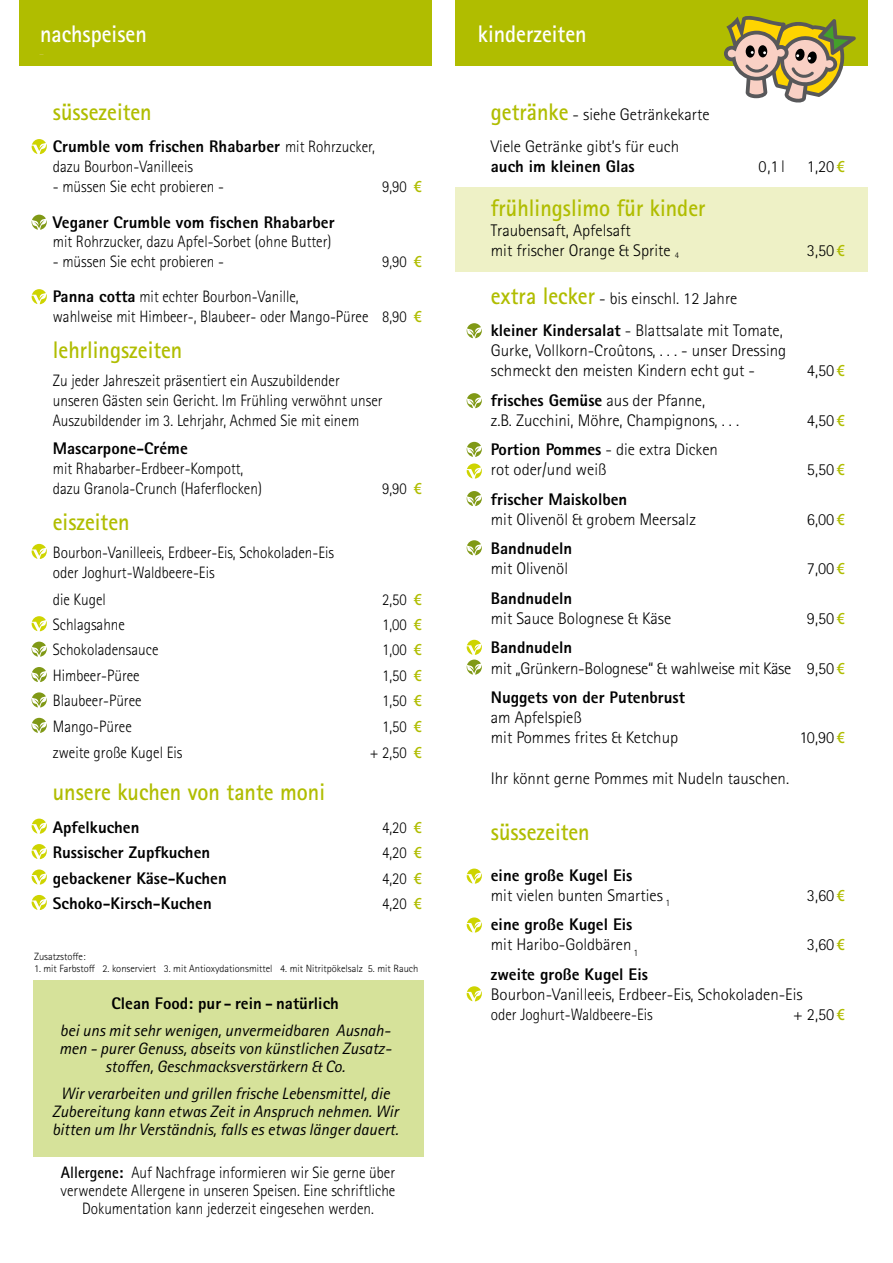
<style>
.page{position:relative;width:893px;height:1263px;background:#fff}
.page>*{position:absolute;margin:0;border:0;box-sizing:border-box;transform-origin:0 0}
.t1{font:700 24px "Rotis Sans Serif Pro";color:#b0bd00;scale:.92 1}
.t2{font:700 24px "Rotis Sans Serif Pro";color:#fff;scale:.92 1}
.t3{font:300 16.8px/20.2px "Rotis Sans Serif Pro";color:#000}
.t4{font:800 16.8px "Rotis Sans Serif Pro";color:#000}
.t5{font:300 16.5px/19.8px "Rotis Sans Serif Pro";color:#000;scale:.92 1}
.t6{font:italic 16.5px/18px "Rotis Sans Serif Pro";color:#000;text-align:center}
.t7{font:300 10.5px "Rotis Sans Serif Pro";color:#000}
.s1{font-weight:300;font-size:16.5px}
.s2{font-family:"Frutiger Next Pro";font-weight:500;color:#b0bd00}
.s3{font-weight:800;font-size:16.8px}
.s4{font-weight:700}
.s5{font-weight:700;font-size:24px;color:#b0bd00}
.s6{font-family:"Frutiger Next Pro";font-weight:500;font-size:16.5px;color:#b0bd00}
.s7{font-weight:800}
</style>
<div class="page">
<div style="left:33px;top:980px;width:390px;height:177px;background:#d6e29a"></div>
<div style="left:455px;top:187px;width:413px;height:85px;background:#eef1c6"></div>
<svg style="left:32px;top:642px;width:15px;height:15px"></svg>
<svg style="left:32px;top:215px;width:15px;height:15px"></svg>
<svg style="left:467px;top:323px;width:15px;height:15px"></svg>
<svg style="left:467px;top:393px;width:15px;height:15px"></svg>
<svg style="left:467px;top:442px;width:15px;height:15px"></svg>
<svg style="left:467px;top:491px;width:15px;height:15px"></svg>
<svg style="left:467px;top:540px;width:15px;height:15px"></svg>
<svg style="left:32px;top:667px;width:15px;height:15px"></svg>
<svg style="left:32px;top:692px;width:15px;height:15px"></svg>
<svg style="left:32px;top:718px;width:15px;height:15px"></svg>
<svg style="left:32px;top:139px;width:15px;height:15px"></svg>
<svg style="left:32px;top:544px;width:15px;height:15px"></svg>
<svg style="left:32px;top:616px;width:15px;height:15px"></svg>
<svg style="left:32px;top:819px;width:15px;height:15px"></svg>
<svg style="left:32px;top:844px;width:15px;height:15px"></svg>
<svg style="left:32px;top:869px;width:15px;height:16px"></svg>
<svg style="left:32px;top:895px;width:15px;height:15px"></svg>
<svg style="left:32px;top:289px;width:15px;height:15px"></svg>
<svg style="left:467px;top:463px;width:15px;height:16px"></svg>
<svg style="left:467px;top:640px;width:15px;height:35px"></svg>
<svg style="left:467px;top:868px;width:15px;height:16px"></svg>
<svg style="left:467px;top:917px;width:15px;height:15px"></svg>
<svg style="left:467px;top:986px;width:15px;height:15px"></svg>
<div style="left:19px;top:0;width:413px;height:66px;background:#b0bd00"></div>
<div style="left:455px;top:0;width:413px;height:66px;background:#b0bd00"></div>
<svg style="left:724px;top:16px;width:132px;height:87px"></svg>
<h1 class="t2" style="left:40px;top:19px;width:117px">nachspeisen</h1>
<h1 class="t2" style="left:478px;top:19px;width:120px">kinderzeiten</h1>
<h1 class="t1" style="left:53px;top:97px;width:109px">süssezeiten</h1>
<p class="t4" style="left:53px;top:136px;width:324px">Crumble vom frischen Rhabarber <span class="s1">mit Rohrzucker,</span></p>
<p class="t5" style="left:53px;top:157px;width:154px">dazu Bourbon-Vanilleeis</p>
<p class="t5" style="left:53px;top:177px;width:188px">- müssen Sie echt probieren -</p>
<p class="t5" style="left:382px;top:177px;width:45px">9,90 <span class="s2">€</span></p>
<p class="t4" style="left:53px;top:211px;width:283px">Veganer Crumble vom fischen Rhabarber</p>
<p class="t5" style="left:53px;top:232px;width:304px">mit Rohrzucker, dazu Apfel-Sorbet (ohne Butter)</p>
<p class="t5" style="left:53px;top:252px;width:188px">- müssen Sie echt probieren -</p>
<p class="t5" style="left:382px;top:252px;width:45px">9,90 <span class="s2">€</span></p>
<p class="t5" style="left:53px;top:287px;width:403px"><span class="s3">Panna cotta</span> mit echter Bourbon-Vanille,<br>wahlweise mit Himbeer-, Blaubeer- oder Mango-Püree 8,90 <span class="s2">€</span></p>
<h1 class="t1" style="left:53px;top:334px;width:142px">lehrlingszeiten</h1>
<p class="t5" style="left:53px;top:371px;width:360px">Zu jeder Jahreszeit präsentiert ein Auszubildender unseren Gästen sein Gericht. Im Frühling verwöhnt unser<br>Auszubildender im 3. Lehrjahr, Achmed Sie mit einem</p>
<p class="t4" style="left:53px;top:438px;width:136px">Mascarpone-Créme</p>
<p class="t5" style="left:53px;top:459px;width:229px">mit Rhabarber-Erdbeer-Kompott, dazu Granola-Crunch (Haferflocken)</p>
<p class="t5" style="left:382px;top:479px;width:45px">9,90 <span class="s2">€</span></p>
<h1 class="t1" style="left:53px;top:507px;width:85px">eiszeiten</h1>
<p class="t5" style="left:53px;top:543px;width:307px">Bourbon-Vanilleeis, Erdbeer-Eis, Schokoladen-Eis oder Joghurt-Waldbeere-Eis</p>
<p class="t5" style="left:53px;top:589px;width:59px">die Kugel</p>
<p class="t5" style="left:382px;top:589px;width:45px">2,50 <span class="s2">€</span></p>
<p class="t5" style="left:53px;top:615px;width:80px">Schlagsahne</p>
<p class="t5" style="left:382px;top:615px;width:45px">1,00 <span class="s2">€</span></p>
<p class="t5" style="left:53px;top:640px;width:116px">Schokoladensauce</p>
<p class="t5" style="left:382px;top:640px;width:45px">1,00 <span class="s2">€</span></p>
<p class="t5" style="left:53px;top:666px;width:96px">Himbeer-Püree</p>
<p class="t5" style="left:382px;top:666px;width:45px">1,50 <span class="s2">€</span></p>
<p class="t5" style="left:53px;top:691px;width:98px">Blaubeer-Püree</p>
<p class="t5" style="left:382px;top:691px;width:45px">1,50 <span class="s2">€</span></p>
<p class="t5" style="left:53px;top:717px;width:87px">Mango-Püree</p>
<p class="t5" style="left:382px;top:717px;width:45px">1,50 <span class="s2">€</span></p>
<p class="t5" style="left:53px;top:743px;width:142px">zweite große Kugel Eis</p>
<p class="t5" style="left:370px;top:743px;width:58px">+ 2,50 <span class="s2">€</span></p>
<h1 class="t1" style="left:53px;top:777px;width:297px">unsere kuchen von tante moni</h1>
<p class="t4" style="left:53px;top:816px;width:88px">Apfelkuchen</p>
<p class="t5" style="left:382px;top:817px;width:45px">4,20 <span class="s2">€</span></p>
<p class="t4" style="left:53px;top:842px;width:159px">Russischer Zupfkuchen</p>
<p class="t5" style="left:382px;top:843px;width:45px">4,20 <span class="s2">€</span></p>
<p class="t4" style="left:53px;top:867px;width:175px">gebackener Käse-Kuchen</p>
<p class="t5" style="left:382px;top:868px;width:45px">4,20 <span class="s2">€</span></p>
<p class="t4" style="left:53px;top:893px;width:160px">Schoko-Kirsch-Kuchen</p>
<p class="t5" style="left:382px;top:894px;width:45px">4,20 <span class="s2">€</span></p>
<p class="t7" style="left:34px;top:950px;width:53px">Zusatzstoffe:</p>
<p class="t7" style="left:34px;top:962px;width:386px">1. mit Farbstoff 2. konserviert 3. mit Antioxydationsmittel 4. mit Nitritpökelsalz 5. mit Rauch</p>
<p class="t4" style="left:112px;top:993px;width:229px">Clean Food: pur - rein - natürlich</p>
<p class="t6" style="left:59px;top:1022px;width:334px">bei uns mit sehr wenigen, unvermeidbaren Ausnah&shy;men - purer Genuss, abseits von künstlichen Zusatz&shy;stoffen, Geschmacksverstärkern &amp; Co.</p>
<p class="t6" style="left:52px;top:1085px;width:348px">Wir verarbeiten und grillen frische Lebensmittel, die<br>Zubereitung kann etwas Zeit in Anspruch nehmen. Wir bitten um Ihr Verständnis, falls es etwas länger dauert.</p>
<p class="t5" style="left:61px;top:1164px;width:365px;line-height:18px;text-align:center"><span class="s4">Allergene:</span> Auf Nachfrage informieren wir Sie gerne über verwendete Allergene in unseren Speisen. Eine schriftliche<br>Dokumentation kann jederzeit eingesehen werden.</p>
<p class="t3" style="left:491px;top:98px;width:220px;line-height:32.2px"><span class="s5">getränke</span> - siehe Getränkekarte<br>Viele Getränke gibt’s für euch</p>
<p class="t4" style="left:491px;top:156px;width:145px">auch im kleinen Glas</p>
<p class="t3" style="left:758px;top:157px;width:28px">0,1 l</p>
<p class="t3" style="left:807px;top:157px;width:39px">1,20<span class="s6">€</span></p>
<h1 class="t1" style="left:491px;top:193px;width:235px">frühlingslimo für kinder</h1>
<p class="t3" style="left:491px;top:221px;width:190px">Traubensaft, Apfelsaft<br>mit frischer Orange &amp; Sprite <sub>4</sub></p>
<p class="t3" style="left:807px;top:241px;width:39px">3,50<span class="s6">€</span></p>
<p class="t3" style="left:491px;top:282px;width:294px;line-height:32.2px"><span class="s5">extra lecker</span> - bis einschl. 12 Jahre <span class="s7">kleiner Kindersalat</span> - Blattsalate mit Tomate,</p>
<p class="t3" style="left:491px;top:341px;width:297px">Gurke, Vollkorn-Croûtons, . . . - unser Dressing schmeckt den meisten Kindern echt gut -</p>
<p class="t3" style="left:491px;top:390px;width:250px"><span class="s7">frisches Gemüse</span> aus der Pfanne,<br>z.B. Zucchini, Möhre, Champignons, . . .</p>
<p class="t3" style="left:491px;top:440px;width:229px"><span class="s7">Portion Pommes</span> - die extra Dicken rot oder/und weiß</p>
<p class="t3" style="left:807px;top:361px;width:39px">4,50<span class="s6">€</span></p>
<p class="t3" style="left:807px;top:410px;width:39px">4,50<span class="s6">€</span></p>
<p class="t3" style="left:807px;top:460px;width:39px">5,50<span class="s6">€</span></p>
<p class="t4" style="left:491px;top:488px;width:138px">frischer Maiskolben</p>
<p class="t3" style="left:491px;top:509px;width:207px">mit Olivenöl &amp; grobem Meersalz</p>
<p class="t3" style="left:807px;top:509px;width:39px">6,00<span class="s6">€</span></p>
<p class="t4" style="left:491px;top:538px;width:83px">Bandnudeln</p>
<p class="t3" style="left:491px;top:559px;width:79px">mit Olivenöl</p>
<p class="t3" style="left:807px;top:559px;width:39px">7,00<span class="s6">€</span></p>
<p class="t4" style="left:491px;top:587px;width:83px">Bandnudeln</p>
<p class="t3" style="left:491px;top:608px;width:182px">mit Sauce Bolognese &amp; Käse</p>
<p class="t3" style="left:807px;top:608px;width:39px">9,50<span class="s6">€</span></p>
<p class="t3" style="left:491px;top:638px;width:355px"><span class="s7">Bandnudeln<br></span>mit „Grünkern-Bolognese“ &amp; wahlweise mit Käse 9,50<span class="s6">€</span></p>
<p class="t4" style="left:491px;top:686px;width:196px">Nuggets von der Putenbrust</p>
<p class="t3" style="left:491px;top:707px;width:189px">am Apfelspieß<br>mit Pommes frites &amp; Ketchup</p>
<p class="t3" style="left:799px;top:728px;width:47px">10,90<span class="s6">€</span></p>
<p class="t3" style="left:491px;top:768px;width:300px">Ihr könnt gerne Pommes mit Nudeln tauschen.</p>
<h1 class="t1" style="left:491px;top:817px;width:109px">süssezeiten</h1>
<p class="t3" style="left:491px;top:865px;width:181px"><span class="s7">eine große Kugel Eis<br></span>mit vielen bunten Smarties <sub>1</sub></p>
<p class="t3" style="left:491px;top:914px;width:149px"><span class="s7">eine große Kugel Eis </span>mit Haribo-Goldbären <sub>1</sub></p>
<p class="t3" style="left:807px;top:885px;width:39px">3,60<span class="s6">€</span></p>
<p class="t3" style="left:807px;top:935px;width:39px">3,60<span class="s6">€</span></p>
<p class="t4" style="left:491px;top:963px;width:159px">zweite große Kugel Eis</p>
<p class="t3" style="left:491px;top:984px;width:313px">Bourbon-Vanilleeis, Erdbeer-Eis, Schokoladen-Eis</p>
<p class="t5" style="left:491px;top:1005px;width:177px">oder Joghurt-Waldbeere-Eis</p>
<p class="t3" style="left:793px;top:1004px;width:53px">+ 2,50<span class="s6">€</span></p>
</div>
